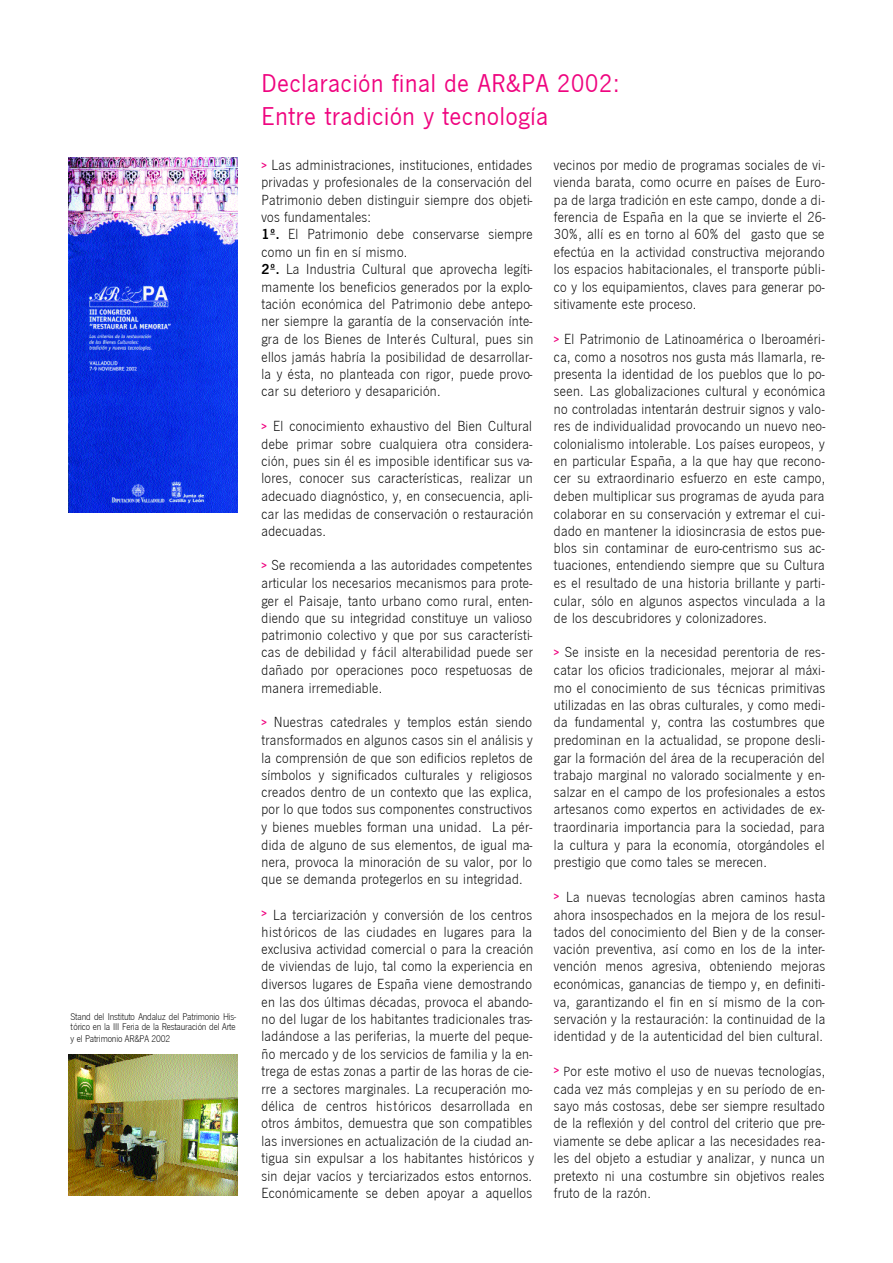
<style>
.page{position:relative;width:893px;height:1263px;background:#fff}
.page>*{position:absolute;margin:0;border:0;box-sizing:border-box;transform-origin:0 0}
.t1{font:26.7px/32.4px "News Got T";letter-spacing:.03em;color:#ef047f}
.t2{font:15.15px/17.4px "News Got T Lig";letter-spacing:.02em;color:#000;text-align:justify}
.t3{font:10.05px/11.1px "News Got T Lig";letter-spacing:-.015em;color:#000;text-align:justify}
.s1{font-family:"News Got T Dem";font-weight:700;font-size:10.8px;color:#ef047f}
.s2{font-family:"News Got T Dem";font-weight:700}
.s3{font-size:13.65px}
</style>
<div class="page">
<img style="left:68px;top:157px;width:170px;height:356px">
<img style="left:68px;top:1054px;width:170px;height:141px">
<p class="t3" style="left:71px;top:1011px;width:167px">Stand del Instituto Andaluz del Patrimonio His&shy;tórico en la III Feria de la Restauración del Arte y el Patrimonio AR&amp;PA 2002</p>
<h1 class="t1" style="left:261px;top:67px;width:359px">Declaración final de AR&amp;PA 2002:<br>Entre tradición y tecnología</h1>
<p class="t2" style="left:261px;top:156px;width:273px;text-align:left"><span class="s1">&gt;</span> Las administraciones, instituciones, entidades privadas y profesionales de la conservación del Patrimonio deben distinguir siempre dos objeti&shy;vos fundamentales:<br><span class="s2">1º.</span> El Patrimonio debe conservarse siempre como un fin en sí mismo.<br><span class="s2">2º.</span> La Industria Cultural que aprovecha legíti&shy;mamente los beneficios generados por la explo&shy;tación económica del Patrimonio debe antepo&shy;ner siempre la garantía de la conservación ínte&shy;gra de los Bienes de Interés Cultural, pues sin ellos jamás habría la posibilidad de desarrollar&shy;la y ésta, no planteada con rigor, puede provo&shy;car su deterioro y desaparición.</p>
<p class="t2" style="left:261px;top:417px;width:273px"><span class="s1">&gt;</span> El conocimiento exhaustivo del Bien Cultural debe primar sobre cualquiera otra considera&shy;ción, pues sin él es imposible identificar sus va&shy;lores, conocer sus características, realizar un adecuado diagnóstico, y, en consecuencia, apli&shy;car las medidas de conservación o restauración adecuadas.</p>
<p class="t2" style="left:261px;top:556px;width:273px"><span class="s1">&gt;</span> Se recomienda a las autoridades competentes articular los necesarios mecanismos para prote&shy;ger el Paisaje, tanto urbano como rural, enten&shy;diendo que su integridad constituye un valioso patrimonio colectivo y que por sus característi&shy;cas de debilidad y fácil alterabilidad puede ser dañado por operaciones poco respetuosas de manera irremediable.</p>
<p class="t2" style="left:261px;top:713px;width:273px"><span class="s1">&gt;</span> Nuestras catedrales y templos están siendo transformados en algunos casos sin el análisis y la comprensión de que son edificios repletos de símbolos y significados culturales y religiosos creados dentro de un contexto que las explica, por lo que todos sus componentes constructivos y bienes muebles forman una unidad. La pér&shy;dida de alguno de sus elementos, de igual ma&shy;nera, provoca la minoración de su valor, por lo que se demanda protegerlos en su integridad.</p>
<p class="t2" style="left:261px;top:905px;width:274px;text-align:left"><span class="s1">&gt;</span> La terciarización y conversión de los centros hist óricos de las ciudades en lugares para la exclusiva actividad comercial o para la creación de viviendas de lujo, tal como la experiencia en diversos lugares de España viene demostrando en las dos últimas décadas, provoca el abando&shy;no del lugar de los habitantes tradicionales tras&shy;ladándose a las periferias, la muerte del peque&shy;ño mercado y de los servicios de familia y la en&shy;trega de estas zonas a partir de las horas de cie&shy;rre a sectores marginales. La recuperación mo&shy;délica de centros históricos desarrollada en otros ámbitos, demuestra que son compatibles las inversiones en actualización de la ciudad an&shy;tigua sin expulsar a los habitantes históricos y sin dejar vacíos y terciarizados estos entornos.<br>Económicamente se deben apoyar a aquellos</p>
<p class="t2" style="left:554px;top:156px;width:273px">vecinos por medio de programas sociales de vi&shy;vienda barata, como ocurre en países de Euro&shy;pa de larga tradición en este campo, donde a di&shy;ferencia de España en la que se invierte el 26- 30%, allí es en torno al 60% del gasto que se efectúa en la actividad constructiva mejorando los espacios habitacionales, el transporte públi&shy;co y los equipamientos, claves para generar po&shy;sitivamente este proceso.</p>
<p class="t2" style="left:554px;top:330px;width:273px"><span class="s1">&gt;</span> El Patrimonio de Latinoamérica o Iberoaméri&shy;ca, como a nosotros nos gusta más llamarla, re&shy;presenta la identidad de los pueblos que lo po&shy;seen. Las globalizaciones cultural y económica no controladas intentarán destruir signos y valo&shy;res de individualidad provocando un nuevo neo&shy;colonialismo intolerable. Los países europeos, y en particular España, a la que hay que recono&shy;cer su extraordinario esfuerzo en este campo, deben multiplicar sus programas de ayuda para colaborar en su conservación y extremar el cui&shy;dado en mantener la idiosincrasia de estos pue&shy;blos sin contaminar de euro-centrismo sus ac&shy;tuaciones, entendiendo siempre que su Cultura es el resultado de una historia brillante y parti&shy;cular, sólo en algunos aspectos vinculada a la de los descubridores y colonizadores.</p>
<p class="t2" style="left:554px;top:643px;width:273px"><span class="s1">&gt;</span> Se insiste en la necesidad perentoria de res&shy;catar los oficios tradicionales, mejorar al máxi&shy;mo el conocimiento de sus técnicas primitivas utilizadas en las obras culturales, y como medi&shy;da fundamental y, contra las costumbres que predominan en la actualidad, se propone desli&shy;gar la formación del área de la recuperación del trabajo marginal no valorado socialmente y en&shy;salzar en el campo de los profesionales a estos artesanos como expertos en actividades de ex&shy;traordinaria importancia para la sociedad, para la cultura y para la economía, otorgándoles el prestigio que como tales se merecen.</p>
<p class="t2" style="left:554px;top:887px;width:273px"><span class="s1">&gt;</span> La nuevas tecnologías abren caminos hasta ahora insospechados en la mejora de los resul&shy;tados del conocimiento del Bien y de la conser&shy;vación preventiva, así como en los de la inter&shy;vención menos agresiva, obteniendo mejoras económicas, ganancias de tiempo y, en definiti&shy;va, garantizando el fin en sí mismo de la con&shy;servación y la restauración: la continuidad de la identidad y de la autenticidad del bien cultural.</p>
<p class="t2" style="left:554px;top:1062px;width:273px"><span class="s1">&gt;</span> <span class="s3">P</span>or este motivo el uso de nuevas tecnologías, cada vez más complejas y en su período de en&shy;sayo más costosas, debe ser siempre resultado de la reflexión y del control del criterio que pre&shy;viamente se debe aplicar a las necesidades rea&shy;les del objeto a estudiar y analizar, y nunca un pretexto ni una costumbre sin objetivos reales fruto de la razón.</p>
</div>
